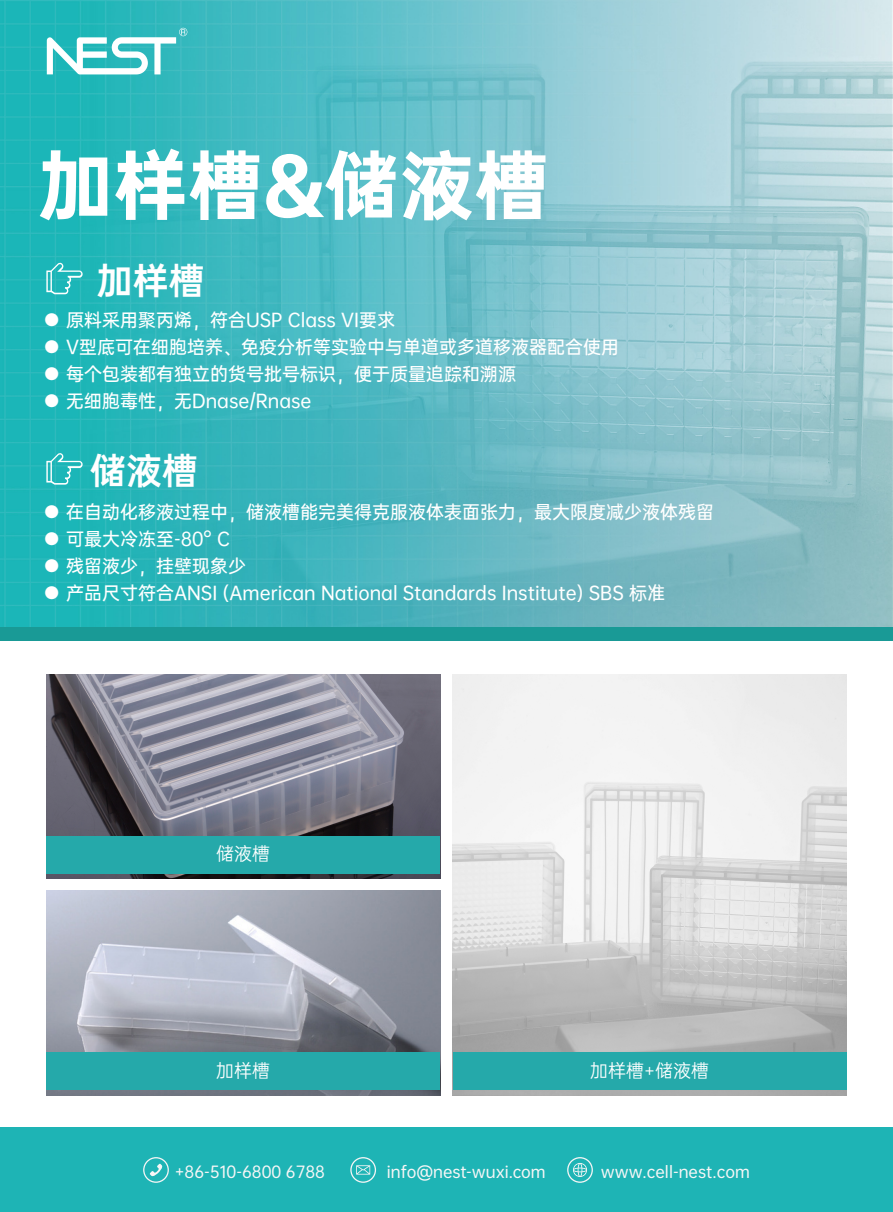
<style>
.page{position:relative;width:893px;height:1212px;background:#fff}
.page>*{position:absolute;margin:0;border:0;box-sizing:border-box;transform-origin:0 0}
.t1{font:75px "OPPO Sans H";color:#fff}
.t2{font:36px "OPPO Sans B";color:#fff}
.t3{font:18px "OPPO Sans M";color:#fff}
.t4{font:18px "OPPO Sans R";color:#fff}
.t5{font:15.45px "OPPO Sans M";color:#f6f6f6}
</style>
<div class="page">
<img style="left:46px;top:891px;width:394px;height:205px">
<img style="left:0;top:1px;width:893px;height:627px">
<img style="left:453px;top:674px;width:394px;height:422px">
<div style="left:47px;top:1052px;width:393px;height:38px;background:#25a9aa"></div>
<div style="left:453px;top:1052px;width:394px;height:38px;background:#25a9aa"></div>
<img style="left:46px;top:674px;width:394px;height:205px">
<div style="left:47px;top:836px;width:393px;height:37px;background:#25a9aa"></div>
<svg style="left:47px;top:28px;width:140px;height:46px"></svg>
<div style="left:0;top:1128px;width:893px;height:84px;background:#1eb4b5"></div>
<svg style="left:143px;top:1157px;width:26px;height:26px"></svg>
<svg style="left:350px;top:1157px;width:26px;height:26px"></svg>
<svg style="left:567px;top:1157px;width:26px;height:26px"></svg>
<div style="left:0;top:628px;width:893px;height:13px;background:#199a96"></div>
<svg style="left:46px;top:263px;width:37px;height:31px"></svg>
<svg style="left:46px;top:453px;width:37px;height:32px"></svg>
<h1 class="t1" style="left:38px;top:119px;width:513px">加样槽&amp;储液槽</h1>
<h2 class="t2" style="left:97px;top:250px;width:110px">加样槽</h2>
<p class="t3" style="left:43px;top:305px;width:354px">● 原料采用聚丙烯，符合USP Class VI要求</p>
<p class="t3" style="left:43px;top:332px;width:578px">● V型底可在细胞培养、免疫分析等实验中与单道或多道移液器配合使用</p>
<p class="t3" style="left:43px;top:359px;width:475px">● 每个包装都有独立的货号批号标识，便于质量追踪和溯源</p>
<p class="t3" style="left:43px;top:386px;width:270px">● 无细胞毒性，无Dnase/Rnase</p>
<h2 class="t2" style="left:90px;top:440px;width:109px">储液槽</h2>
<p class="t3" style="left:43px;top:497px;width:673px">● 在自动化移液过程中，储液槽能完美得克服液体表面张力，最大限度减少液体残留</p>
<p class="t3" style="left:43px;top:524px;width:188px">● 可最大冷冻至-80° C</p>
<p class="t3" style="left:43px;top:551px;width:205px">● 残留液少，挂壁现象少</p>
<p class="t3" style="left:43px;top:578px;width:624px">● 产品尺寸符合ANSI (American National Standards Institute) SBS 标准</p>
<p class="t4" style="left:216px;top:840px;width:55px">储液槽</p>
<p class="t4" style="left:216px;top:1057px;width:55px">加样槽</p>
<p class="t4" style="left:590px;top:1057px;width:120px">加样槽+储液槽</p>
<p class="t5" style="left:175px;top:1159px;width:152px">+86-510-6800 6788</p>
<p class="t5" style="left:387px;top:1159px;width:160px">info@nest-wuxi.com</p>
<p class="t5" style="left:601px;top:1159px;width:151px">www.cell-nest.com</p>
</div>
